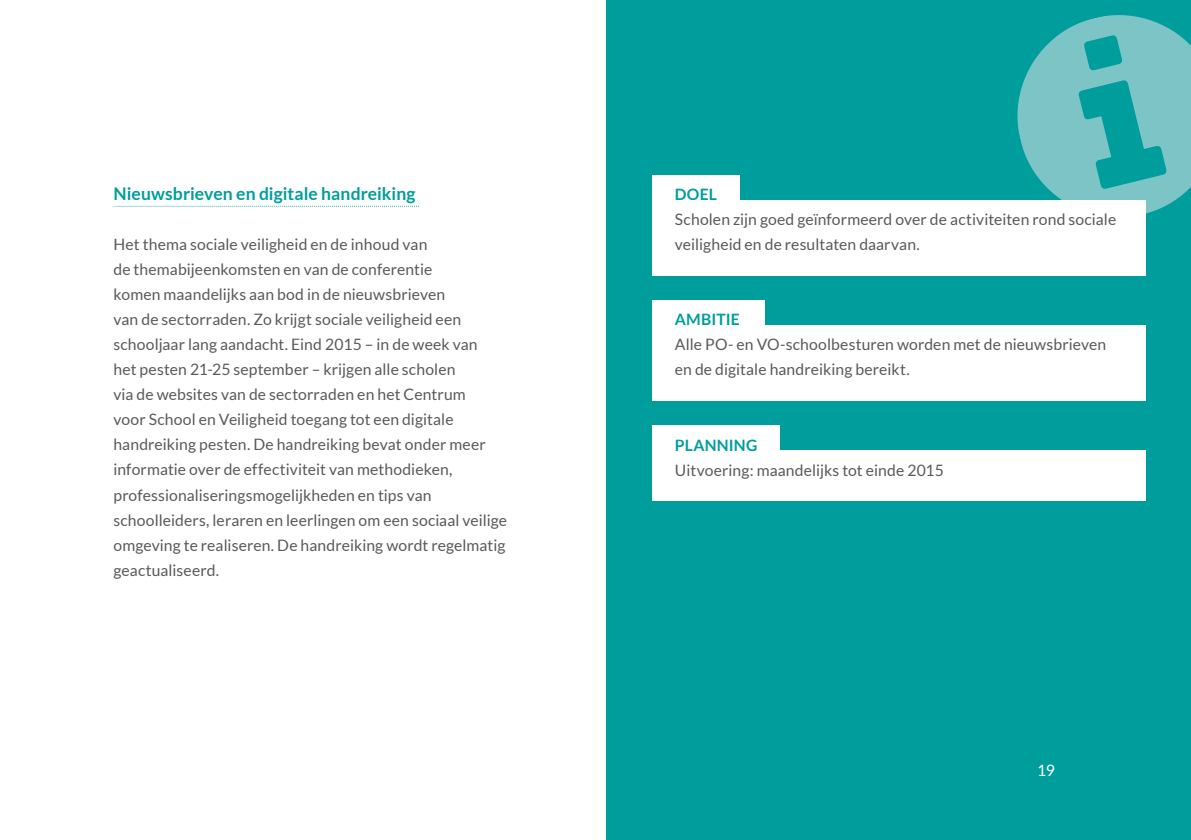
<style>
.page{position:relative;width:1191px;height:840px;background:#fff}
.page>*{position:absolute;margin:0;border:0;box-sizing:border-box;transform-origin:0 0}
.t1{font:700 17.6px "Lato";letter-spacing:.005em;color:#009d9d}
.t2{font:15.6px/25px "Lato";letter-spacing:.005em;color:#58595b}
.t3{font:700 15.6px "Lato";letter-spacing:.01em;color:#009d9d}
.t4{font:15.6px "Lato";color:#fff}
</style>
<div class="page">
<div style="left:607px;top:0;width:584px;height:839px;background:#009d9d"></div>
<div style="left:652px;top:325px;width:493px;height:75px;background:#fff"></div>
<div style="left:652px;top:300px;width:113px;height:34px;background:#fff"></div>
<div style="left:652px;top:200px;width:493px;height:75px;background:#fff"></div>
<div style="left:652px;top:175px;width:88px;height:34px;background:#fff"></div>
<div style="left:652px;top:450px;width:493px;height:50px;background:#fff"></div>
<div style="left:652px;top:425px;width:128px;height:34px;background:#fff"></div>
<svg style="left:113px;top:206px;width:306px;height:1px"></svg>
<p class="t1" style="left:113px;top:184px;width:304px">Nieuwsbrieven en digitale handreiking</p>
<p class="t2" style="left:113px;top:232px;width:395px">Het thema sociale veiligheid en de inhoud van<br>de themabijeenkomsten en van de conferentie<br>komen maandelijks aan bod in de nieuwsbrieven<br>van de sectorraden. Zo krijgt sociale veiligheid een schooljaar lang aandacht. Eind 2015 – in de week van<br>het pesten 21-25 september – krijgen alle scholen<br>via de websites van de sectorraden en het Centrum<br>voor School en Veiligheid toegang tot een digitale handreiking pesten. De handreiking bevat onder meer informatie over de effectiviteit van methodieken, professionaliseringsmogelijkheden en tips van schoolleiders, leraren en leerlingen om een sociaal veilige omgeving te realiseren. De handreiking wordt regelmatig geactualiseerd.</p>
<p class="t3" style="left:675px;top:185px;width:44px">DOEL</p>
<p class="t2" style="left:675px;top:207px;width:443px">Scholen zijn goed geïnformeerd over de activiteiten rond sociale veiligheid en de resultaten daarvan.</p>
<p class="t3" style="left:675px;top:310px;width:66px">AMBITIE</p>
<p class="t2" style="left:675px;top:332px;width:433px">Alle PO- en VO-schoolbesturen worden met de nieuwsbrieven en de digitale handreiking bereikt.</p>
<p class="t3" style="left:675px;top:435px;width:84px">PLANNING</p>
<p class="t2" style="left:675px;top:457px;width:271px">Uitvoering: maandelijks tot einde 2015</p>
<p class="t4" style="left:1037px;top:761px;width:19px">19</p>
</div>
